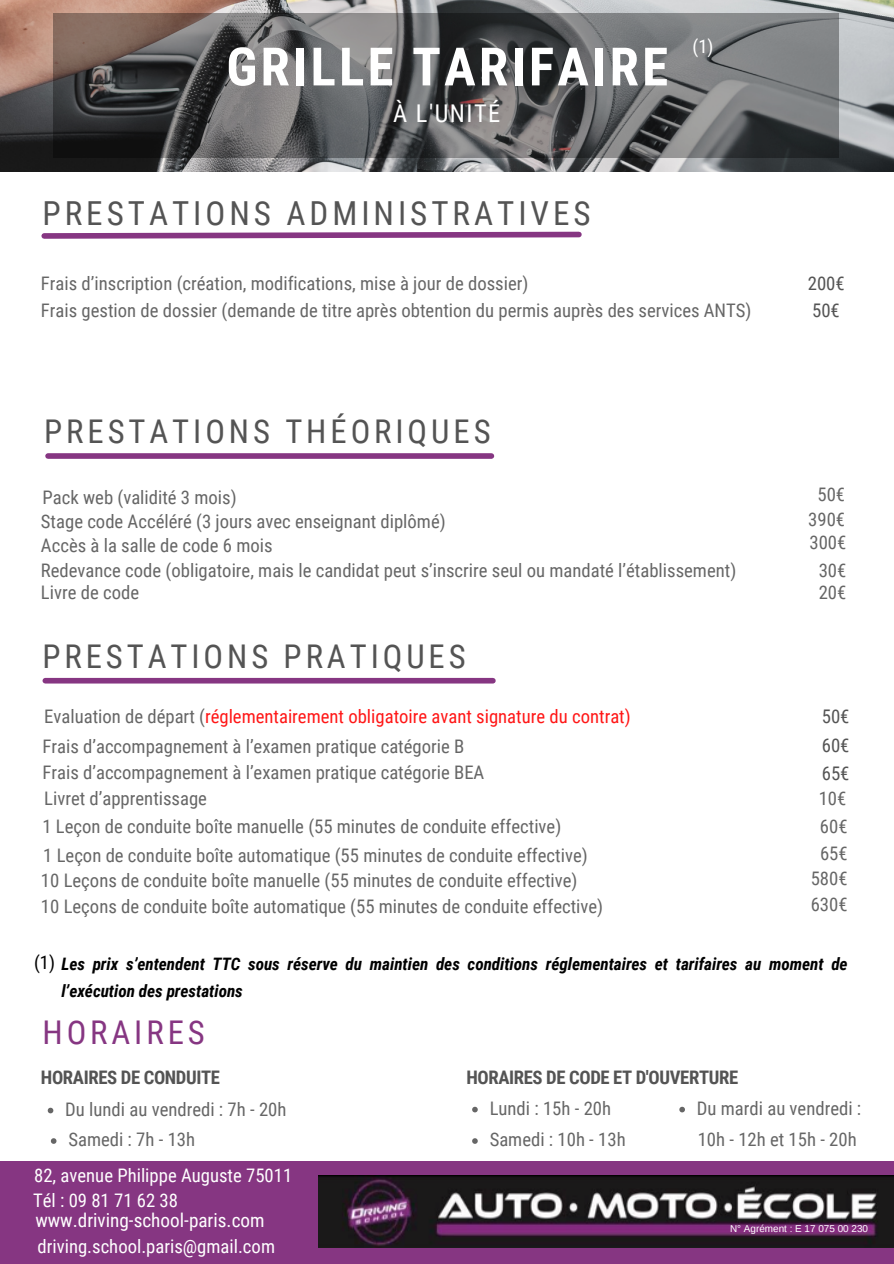
<style>
.page{position:relative;width:894px;height:1264px;background:#fff}
.page>*{position:absolute;margin:0;border:0;box-sizing:border-box;transform-origin:0 0}
.t1{font:700 52.95px "Roboto Condensed";letter-spacing:.06em;color:#fff}
.t2{font:33px "Roboto Condensed";letter-spacing:.12em;color:#545454}
.t3{font:32.7px "Roboto Condensed";letter-spacing:.12em;color:#545454}
.t4{font:32.7px "Roboto Condensed";letter-spacing:.12em;color:#863682}
.t5{font:24.45px "Roboto Condensed";letter-spacing:.06em;color:#fff}
.t6{font:19.2px "Roboto Condensed";color:#fff}
.t7{font:18.75px "Roboto Condensed";color:#666}
.t8{font:18.75px "Roboto Condensed";color:#fff}
.t9{font:18.75px "Roboto Condensed";color:#ff1616}
.t10{font:700 18.75px "Roboto Condensed";letter-spacing:-.02em;color:#545454}
.t11{font:18.75px "Roboto Condensed";color:#545454}
.t12{font:italic 700 17.1px/27px "Roboto Condensed";color:#000}
.t13{font:9.9px "Arimo";color:#fff}
.s1{color:#666}
.s2{font-weight:400;font-style:normal;font-size:18.75px}
</style>
<div class="page">
<img style="left:0;top:0;width:893px;height:171px">
<svg style="left:53px;top:14px;width:785px;height:144px;background:#605f60"></svg>
<svg style="left:48px;top:1107px;width:5px;height:6px"></svg>
<svg style="left:51px;top:1138px;width:5px;height:5px"></svg>
<svg style="left:472px;top:1106px;width:5px;height:6px"></svg>
<svg style="left:679px;top:1106px;width:5px;height:6px"></svg>
<div style="left:0;top:1161px;width:893px;height:102px;background:#863682"></div>
<img style="left:318px;top:1175px;width:575px;height:71px">
<svg style="left:41px;top:231px;width:541px;height:8px"></svg>
<div style="left:48px;top:453px;width:443px;height:6px;background:#863682"></div>
<div style="left:45px;top:678px;width:448px;height:5px;background:#863682"></div>
<svg style="left:472px;top:1138px;width:5px;height:5px"></svg>
<p class="t1" style="left:226px;top:36px;width:443px">GRILLE TARIFAIRE</p>
<p class="t5" style="left:393px;top:100px;width:109px">À L'UNITÉ</p>
<p class="t8" style="left:692px;top:35px;width:23px">(1)</p>
<p class="t2" style="left:42px;top:195px;width:549px">PRESTATIONS ADMINISTRATIVES</p>
<p class="t7" style="left:41px;top:272px;width:489px">Frais d’inscription (création, modifications, mise à jour de dossier)</p>
<p class="t7" style="left:41px;top:299px;width:711px">Frais gestion de dossier (demande de titre après obtention du permis auprès des services ANTS)</p>
<p class="t3" style="left:44px;top:413px;width:448px">PRESTATIONS THÉORIQUES</p>
<p class="t7" style="left:42px;top:486px;width:195px">Pack web (validité 3 mois)</p>
<p class="t7" style="left:41px;top:511px;width:406px">Stage code Accéléré (3 jours avec enseignant diplômé)</p>
<p class="t7" style="left:41px;top:535px;width:233px">Accès à la salle de code 6 mois</p>
<p class="t11" style="left:807px;top:273px;width:38px">200€</p>
<p class="t11" style="left:811px;top:300px;width:29px">50€</p>
<p class="t7" style="left:817px;top:484px;width:29px">50€</p>
<p class="t7" style="left:808px;top:508px;width:38px">390€</p>
<p class="t7" style="left:809px;top:531px;width:38px">300€</p>
<p class="t7" style="left:41px;top:559px;width:696px">Redevance code (obligatoire, mais le candidat peut s’inscrire seul ou mandaté l’établissement)</p>
<p class="t7" style="left:818px;top:559px;width:29px">30€</p>
<p class="t7" style="left:41px;top:581px;width:100px">Livre de code</p>
<p class="t7" style="left:818px;top:581px;width:29px">20€</p>
<p class="t3" style="left:42px;top:638px;width:424px">PRESTATIONS PRATIQUES</p>
<p class="t9" style="left:44px;top:705px;width:588px"><span class="s1">Evaluation de départ (</span>réglementairement obligatoire avant signature du contrat)</p>
<p class="t7" style="left:42px;top:735px;width:423px">Frais d’accompagnement à l’examen pratique catégorie B</p>
<p class="t7" style="left:42px;top:761px;width:443px">Frais d’accompagnement à l’examen pratique catégorie BEA</p>
<p class="t7" style="left:44px;top:787px;width:164px">Livret d’apprentissage</p>
<p class="t7" style="left:42px;top:815px;width:520px">1 Leçon de conduite boîte manuelle (55 minutes de conduite effective)</p>
<p class="t11" style="left:821px;top:705px;width:29px">50€</p>
<p class="t11" style="left:821px;top:734px;width:29px">60€</p>
<p class="t11" style="left:821px;top:762px;width:29px">65€</p>
<p class="t7" style="left:818px;top:787px;width:29px">10€</p>
<p class="t7" style="left:819px;top:815px;width:29px">60€</p>
<p class="t7" style="left:43px;top:844px;width:546px">1 Leçon de conduite boîte automatique (55 minutes de conduite effective)</p>
<p class="t7" style="left:819px;top:842px;width:29px">65€</p>
<p class="t7" style="left:41px;top:870px;width:538px">10 Leçons de conduite boîte manuelle (55 minutes de conduite effective)</p>
<p class="t7" style="left:810px;top:867px;width:38px">580€</p>
<p class="t7" style="left:41px;top:895px;width:563px">10 Leçons de conduite boîte automatique (55 minutes de conduite effective)</p>
<p class="t7" style="left:810px;top:893px;width:38px">630€</p>
<p class="t12" style="left:61px;top:950px;width:787px;text-indent:-27px"><span class="s2">(1)</span> Les prix s’entendent TTC sous réserve du maintien des conditions réglementaires et tarifaires au moment de l’exécution des prestations</p>
<p class="t4" style="left:42px;top:1014px;width:164px">HORAIRES</p>
<p class="t10" style="left:41px;top:1066px;width:180px">HORAIRES DE CONDUITE</p>
<p class="t7" style="left:65px;top:1098px;width:223px">Du lundi au vendredi : 7h - 20h</p>
<p class="t7" style="left:68px;top:1128px;width:128px">Samedi : 7h - 13h</p>
<p class="t8" style="left:34px;top:1164px;width:259px">82, avenue Philippe Auguste 75011</p>
<p class="t8" style="left:33px;top:1189px;width:146px">Tél : 09 81 71 62 38</p>
<p class="t6" style="left:35px;top:1208px;width:231px">www.driving-school-paris.com</p>
<p class="t8" style="left:37px;top:1235px;width:239px">driving.school.paris@gmail.com</p>
<p class="t10" style="left:466px;top:1066px;width:273px">HORAIRES DE CODE ET D'OUVERTURE</p>
<p class="t7" style="left:489px;top:1097px;width:123px">Lundi : 15h - 20h</p>
<p class="t7" style="left:696px;top:1097px;width:166px">Du mardi au vendredi :</p>
<p class="t7" style="left:697px;top:1128px;width:160px">10h - 12h et 15h - 20h</p>
<p class="t7" style="left:489px;top:1128px;width:137px">Samedi : 10h - 13h</p>
<p class="t13" style="left:729px;top:1223px;width:139px">N° Agrément : E 17 075 00 230</p>
</div>
